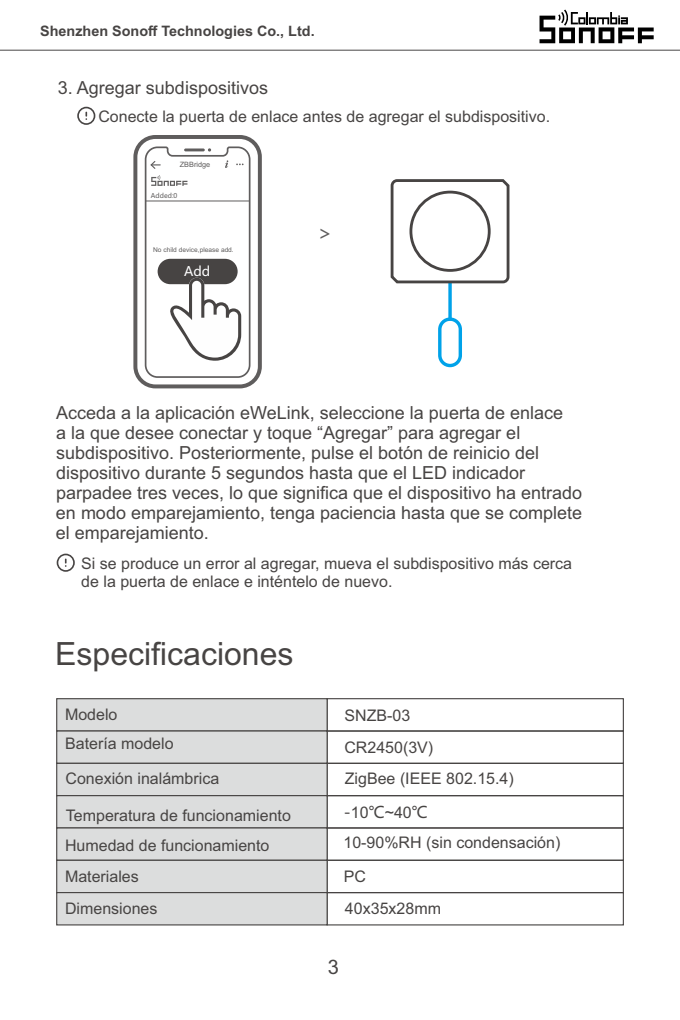
<style>
.page{position:relative;width:680px;height:1020px;background:#fff}
.page>*{position:absolute;margin:0;border:0;box-sizing:border-box;transform-origin:0 0}
.t1{font:32px "Arial";color:#474443}
.t2{font:20px "Arial";color:#474443}
.t3{font:19.6px "Microsoft Ya Hei";color:#5f5d5d}
.t4{font:18px/20px "Arial";color:#474443}
.t5{font:16px/31.6px "Arial";color:#474443}
.t6{font:700 14.4px "Arial";color:#474443}
.t7{font:13.2px "Microsoft Ya Hei";color:#fefefe}
.t8{font:7.2px "Arial";color:#5f5d5d}
.t9{font:6.4px "Arial";color:#5f5d5d}
.t10{font:6.4px "Microsoft Ya Hei";color:#5f5d5d}
.s1{font-family:"Microsoft Ya Hei"}
</style>
<div class="page">
<svg style="left:77px;top:107px;width:18px;height:18px"></svg>
<svg style="left:57px;top:554px;width:18px;height:18px"></svg>
<div style="left:327px;top:698px;width:297px;height:34px;border:1px solid #474443"></div>
<div style="left:327px;top:730px;width:297px;height:34px;border:1px solid #474443"></div>
<div style="left:327px;top:763px;width:297px;height:33px;border:1px solid #474443"></div>
<div style="left:327px;top:795px;width:297px;height:34px;border:1px solid #474443"></div>
<div style="left:327px;top:827px;width:297px;height:34px;border:1px solid #474443"></div>
<div style="left:327px;top:860px;width:297px;height:33px;border:1px solid #474443"></div>
<div style="left:327px;top:892px;width:297px;height:33px;border:1px solid #474443"></div>
<svg style="left:56px;top:698px;width:272px;height:228px;background:#d4d4d4"></svg>
<div style="left:133px;top:135px;width:129px;height:253px;border:4px solid #5f5d5d;border-radius:20px"></div>
<svg style="left:144px;top:146px;width:107px;height:232px"></svg>
<hr style="left:0;top:50px;width:680px;height:1px;background:#5f5d5d">
<div style="left:438px;top:317px;width:24px;height:50px;border:3px solid #00a2e9;border-radius:10px"></div>
<svg style="left:448px;top:285px;width:4px;height:34px"></svg>
<svg style="left:390px;top:179px;width:120px;height:106px"></svg>
<svg style="left:540px;top:10px;width:114px;height:33px"></svg>
<p class="t6" style="left:40px;top:26px;width:276px">Shenzhen Sonoff Technologies Co., Ltd.</p>
<p class="t4" style="left:58px;top:80px;width:212px">3. Agregar subdispositivos</p>
<p class="t5" style="left:98px;top:102px;width:453px">Conecte la puerta de enlace antes de agregar el subdispositivo.</p>
<p class="t8" style="left:180px;top:162px;width:32px">ZBBridge</p>
<p class="t10" style="left:151px;top:193px;width:28px">Added:0</p>
<p class="t9" style="left:153px;top:247px;width:82px">No child device,please add.</p>
<p class="t7" style="left:184px;top:265px;width:28px">Add</p>
<p class="t3" style="left:318px;top:224px;width:16px">&gt;</p>
<p class="t4" style="left:56px;top:404px;width:528px">Acceda a la aplicación eWeLink, seleccione la puerta de enlace<br>a la que desee conectar y toque “Agregar” para agregar el subdispositivo. Posteriormente, pulse el botón de reinicio del dispositivo durante 5 segundos hasta que el LED indicador parpadee tres veces, lo que significa que el dispositivo ha entrado en modo emparejamiento, tenga paciencia hasta que se complete el emparejamiento.</p>
<p class="t5" style="left:81px;top:556px;width:492px;line-height:18px">Si se produce un error al agregar, mueva el subdispositivo más cerca de la puerta de enlace e inténtelo de nuevo.</p>
<h1 class="t1" style="left:55px;top:642px;width:240px">Especificaciones</h1>
<p class="t5" style="left:65px;top:701px;width:54px">Modelo</p>
<p class="t5" style="left:65px;top:729px;width:110px">Batería modelo</p>
<p class="t5" style="left:65px;top:764px;width:155px">Conexión inalámbrica</p>
<p class="t5" style="left:66px;top:801px;width:226px">Temperatura de funcionamiento</p>
<p class="t5" style="left:65px;top:831px;width:206px">Humedad de funcionamiento</p>
<p class="t5" style="left:65px;top:862px;width:94px">Materiales<br>Dimensiones</p>
<p class="t5" style="left:344px;top:701px;width:171px">SNZB-03<br>CR2450(3V)<br>ZigBee (IEEE 802.15.4)</p>
<p class="t5" style="left:344px;top:798px;width:85px"><span class="s1">-</span>10<span class="s1">℃</span>~40<span class="s1">℃</span></p>
<p class="t5" style="left:343px;top:828px;width:218px">10-90%RH (sin condensación)</p>
<p class="t5" style="left:344px;top:862px;width:24px">PC</p>
<p class="t5" style="left:345px;top:894px;width:98px">40x35x28mm</p>
<p class="t2" style="left:328px;top:960px;width:13px">3</p>
</div>
